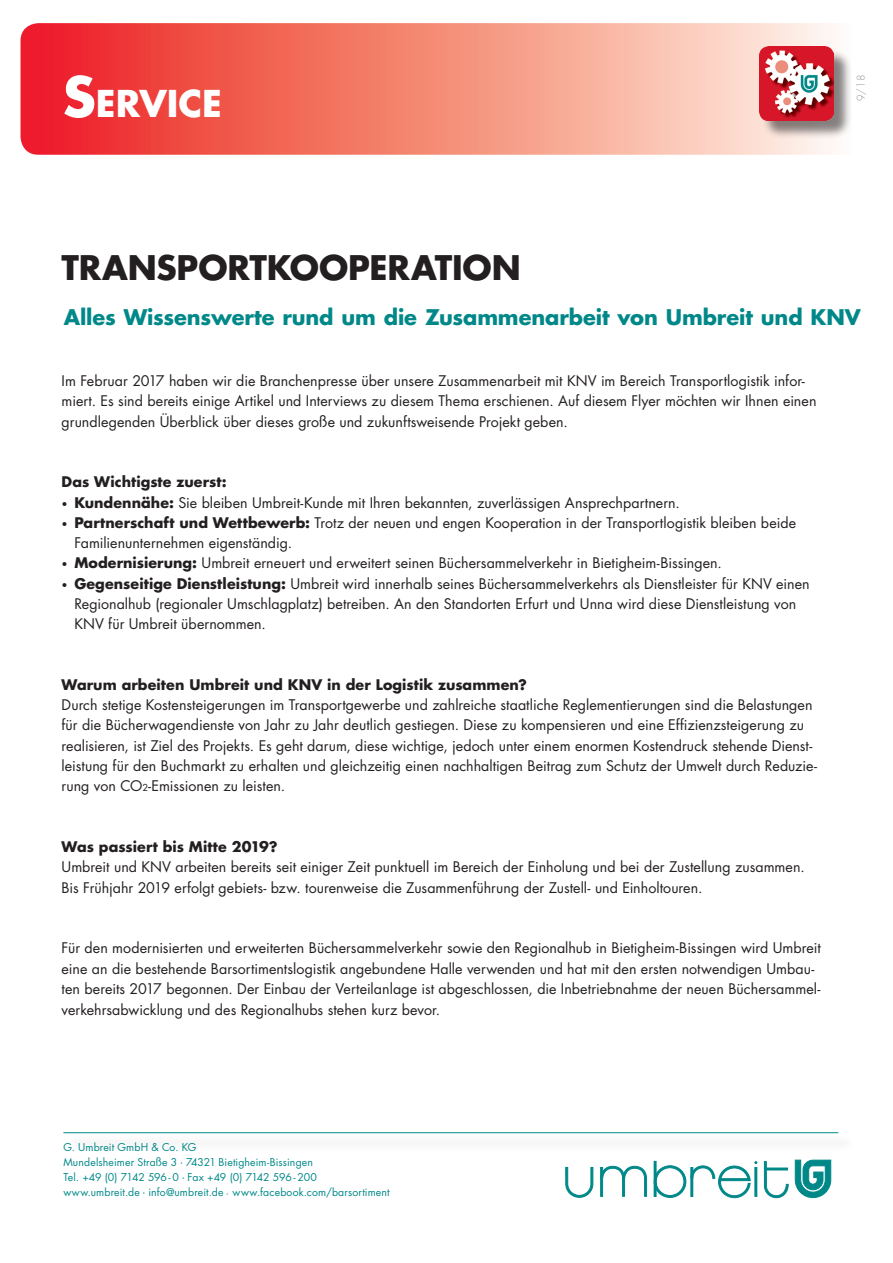
<style>
.page{position:relative;width:893px;height:1263px;background:#fff}
.page>*{position:absolute;margin:0;border:0;box-sizing:border-box;transform-origin:0 0}
.t1{font:700 36px "Futura LT";color:#fff}
.Headline{font:700 33px "Futura LT";letter-spacing:-.005em;color:#231f20}
.Headline-2{font:700 21px "Futura LT";letter-spacing:-.005em;color:#008889}
.Fließtext{font:14.25px/20.2px "Futura LT";letter-spacing:.005em;color:#231f20}
.Fließtext-2{font:700 14.25px "Futura LT";letter-spacing:.005em;color:#231f20}
.t2{font:10.5px/15px "Futura LT";letter-spacing:.01em;color:#008889}
.t3{font:300 10.5px "Futura";color:#939598}
.s1{font-size:54px}
.s2{font-size:10.5px}
.s3{font-weight:700}
.s4{font-size:9.45px}
.s5{font-size:12px}
</style>
<div class="page">
<svg style="left:764px;top:1161px;width:24px;height:37px"></svg>
<hr style="left:766px;top:1168px;width:22px;height:2px;background:#008889">
<svg style="left:654px;top:1161px;width:103px;height:37px"></svg>
<svg style="left:600px;top:1166px;width:47px;height:30px"></svg>
<svg style="left:565px;top:1167px;width:28px;height:30px"></svg>
<svg style="left:795px;top:1160px;width:36px;height:38px"></svg>
<svg style="left:21px;top:23px;width:851px;height:132px;background:#f48679"></svg>
<div style="left:761px;top:49px;width:91px;height:90px;background:#231f20;opacity:.55"></div>
<img style="left:759px;top:47px;width:74px;height:74px">
<div style="left:67px;top:1134px;width:789px;height:18px;background:#fafafa"></div>
<hr style="left:63px;top:1132px;width:775px;height:1px;background:#008889">
<h1 class="t1" style="left:63px;top:79px;width:161px"><span class="s1">S</span>ERVICE</h1>
<p class="Headline" style="left:62px;top:246px;width:461px">TRANSPORTKOOPERATION</p>
<p class="t3" style="left:854px;top:101px;width:28px;rotate:-90deg">9/18</p>
<p class="Headline-2" style="left:64px;top:303px;width:799px">Alles Wissenswerte rund um die Zusammenarbeit von Umbreit und KNV</p>
<p class="Fließtext" style="left:62px;top:371px;width:756px">Im Februar 2017 haben wir die Branchenpresse über unsere Zusammenarbeit mit KNV im Bereich Transportlogistik infor&shy;miert. Es sind bereits einige Artikel und Interviews zu diesem Thema erschienen. Auf diesem Flyer möchten wir Ihnen einen grundlegenden Überblick über dieses große und zukunftsweisende Projekt geben.</p>
<p class="Fließtext-2" style="left:62px;top:473px;width:166px">Das Wichtigste zuerst:</p>
<p class="Fließtext" style="left:62px;top:492px;width:620px"><span class="s2">•</span> <span class="s3">Kundennähe:</span> Sie bleiben Umbreit-Kunde mit Ihren bekannten, zuverlässigen Ansprechpartnern.</p>
<p class="Fließtext" style="left:74px;top:513px;width:723px;text-indent:-13px"><span class="s2">•</span> <span class="s3">Partnerschaft und Wettbewerb:</span> Trotz der neuen und engen Kooperation in der Transportlogistik bleiben beide<br>Familienunternehmen eigenständig.</p>
<p class="Fließtext" style="left:62px;top:553px;width:662px"><span class="s2">•</span> <span class="s3">Modernisierung:</span> Umbreit erneuert und erweitert seinen Büchersammelverkehr in Bietigheim-Bissingen.</p>
<p class="Fließtext" style="left:74px;top:573px;width:737px;text-indent:-13px"><span class="s2">•</span> <span class="s3">Gegenseitige Dienstleistung:</span> Umbreit wird innerhalb seines Büchersammelverkehrs als Dienstleister für KNV einen<br>Regionalhub (regionaler Umschlagplatz) betreiben. An den Standorten Erfurt und Unna wird diese Dienstleistung von<br>KNV für Umbreit übernommen.</p>
<p class="Fließtext-2" style="left:62px;top:675px;width:467px">Warum arbeiten Umbreit und KNV in der Logistik zusammen?</p>
<p class="Fließtext" style="left:62px;top:695px;width:757px">Durch stetige Kostensteigerungen im Transportgewerbe und zahlreiche staatliche Reglementierungen sind die Belastungen für die Bücherwagendienste von Jahr zu Jahr deutlich gestiegen. Diese zu kompensieren und eine Effizienzsteigerung zu realisieren, ist Ziel des Projekts. Es geht darum, diese wichtige, jedoch unter einem enormen Kostendruck stehende Dienst&shy;leistung für den Buchmarkt zu erhalten und gleichzeitig einen nachhaltigen Beitrag zum Schutz der Umwelt durch Reduzie&shy;rung von CO<span class="s4">2</span>-Emissionen zu leisten.</p>
<p class="Fließtext-2" style="left:62px;top:837px;width:218px">Was passiert bis Mitte 2019?</p>
<p class="Fließtext" style="left:62px;top:857px;width:745px">Umbreit und KNV arbeiten bereits seit einiger Zeit punktuell im Bereich der Einholung und bei der Zustellung zusammen.</p>
<p class="Fließtext" style="left:62px;top:877px;width:642px">Bis Frühjahr 2019 erfolgt gebiets- bzw. tourenweise die Zusammenführung der Zustell- und Einholtouren.</p>
<p class="Fließtext" style="left:62px;top:938px;width:761px">Für den modernisierten und erweiterten Büchersammelverkehr sowie den Regionalhub in Bietigheim-Bissingen wird Umbreit eine an die bestehende Barsortimentslogistik angebundene Halle verwenden und hat mit den ersten notwendigen Umbau&shy;ten bereits 2017 begonnen. Der Einbau der Verteilanlage ist abgeschlossen, die Inbetriebnahme der neuen Büchersammel&shy;verkehrsabwicklung und des Regionalhubs stehen kurz bevor.</p>
<p class="t2" style="left:63px;top:1140px;width:328px">G. Umbreit GmbH &amp; Co. KG<br>Mundelsheimer Straße 3 <span class="s5">˙</span> 74321 Bietigheim-Bissingen<br>Tel. +49 (0) 7142 596 - 0 <span class="s5">˙</span> Fax +49 (0) 7142 596 - 200 www.umbreit.de <span class="s5">˙</span> info@umbreit.de ˙ www.facebook.com/barsortiment</p>
</div>
